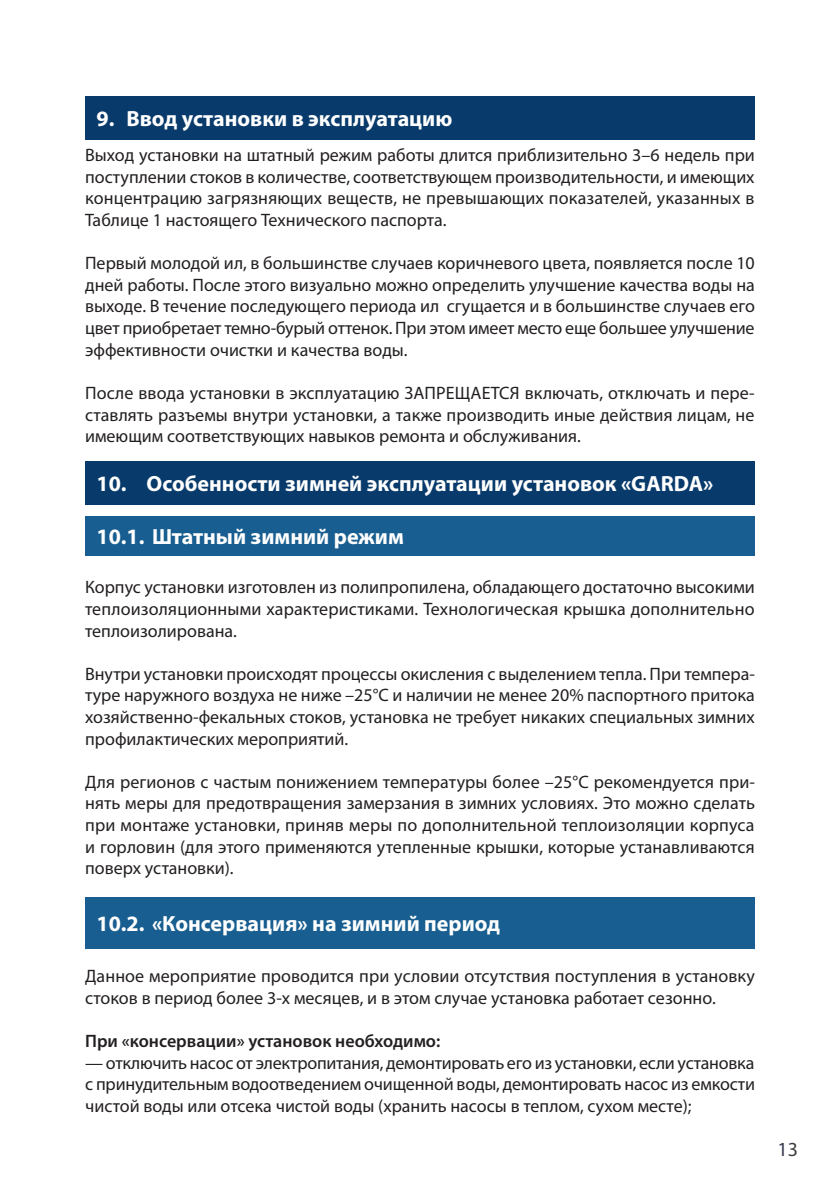
<style>
.page{position:relative;width:840px;height:1191px;background:#fff}
.page>*{position:absolute;margin:0;border:0;box-sizing:border-box;transform-origin:0 0}
.t1{font:700 22px "Myriad Pro";color:#fff}
.t2{font:20px "Myriad Pro";color:#3e3e3f}
.t3{font:18px/21.6px "Myriad Pro";color:#231f20;text-align:justify}
.t4{font:600 18px "Myriad Pro";color:#231f20}
</style>
<div class="page">
<div style="left:85px;top:96px;width:669px;height:44px;background:#083a6b"></div>
<div style="left:85px;top:461px;width:669px;height:44px;background:#083a6b"></div>
<div style="left:85px;top:516px;width:669px;height:40px;background:#185e90"></div>
<div style="left:85px;top:897px;width:669px;height:51px;background:#185e90"></div>
<p class="t1" style="left:96px;top:104px;width:357px">9. Ввод установки в эксплуатацию</p>
<p class="t3" style="left:85px;top:144px;width:671px">Выход установки на штатный режим работы длится приблизительно 3–6 недель при поступлении стоков в количестве, соответствующем производительности, и имеющих концентрацию загрязняющих веществ, не превышающих показателей, указанных в Таблице 1 настоящего Технического паспорта.</p>
<p class="t3" style="left:85px;top:252px;width:671px">Первый молодой ил, в большинстве случаев коричневого цвета, появляется после 10 дней работы. После этого визуально можно определить улучшение качества воды на выходе. В течение последующего периода ил сгущается и в большинстве случаев его цвет приобретает темно-бурый оттенок. При этом имеет место еще большее улучшение эффективности очистки и качества воды.</p>
<p class="t3" style="left:85px;top:382px;width:670px">После ввода установки в эксплуатацию ЗАПРЕЩАЕТСЯ включать, отключать и пере&shy;ставлять разъемы внутри установки, а также производить иные действия лицам, не имеющим соответствующих навыков ремонта и обслуживания.</p>
<p class="t1" style="left:96px;top:469px;width:618px">10. Особенности зимней эксплуатации установок «GARDA»</p>
<p class="t1" style="left:96px;top:522px;width:309px">10.1. Штатный зимний режим</p>
<p class="t3" style="left:85px;top:576px;width:670px">Корпус установки изготовлен из полипропилена, обладающего достаточно высокими теплоизоляционными характеристиками. Технологическая крышка дополнительно теплоизолирована.</p>
<p class="t3" style="left:85px;top:662px;width:671px">Внутри установки происходят процессы окисления с выделением тепла. При темпера&shy;туре наружного воздуха не ниже –25°C и наличии не менее 20% паспортного притока хозяйственно-фекальных стоков, установка не требует никаких специальных зимних профилактических мероприятий.</p>
<p class="t3" style="left:85px;top:770px;width:671px">Для регионов с частым понижением температуры более –25°C рекомендуется при&shy;нять меры для предотвращения замерзания в зимних условиях. Это можно сделать при монтаже установки, приняв меры по дополнительной теплоизоляции корпуса и горловин (для этого применяются утепленные крышки, которые устанавливаются поверх установки).</p>
<p class="t1" style="left:96px;top:909px;width:405px">10.2. «Консервация» на зимний период</p>
<p class="t3" style="left:85px;top:965px;width:671px">Данное мероприятие проводится при условии отсутствия поступления в установку стоков в период более 3-х месяцев, и в этом случае установка работает сезонно.</p>
<p class="t4" style="left:85px;top:1029px;width:356px">При «консервации» установок необходимо:</p>
<p class="t3" style="left:85px;top:1051px;width:671px">— отключить насос от электропитания, демонтировать его из установки, если установка с принудительным водоотведением очищенной воды, демонтировать насос из емкости чистой воды или отсека чистой воды (хранить насосы в теплом, сухом месте);</p>
<p class="t2" style="left:777px;top:1137px;width:22px">13</p>
</div>
